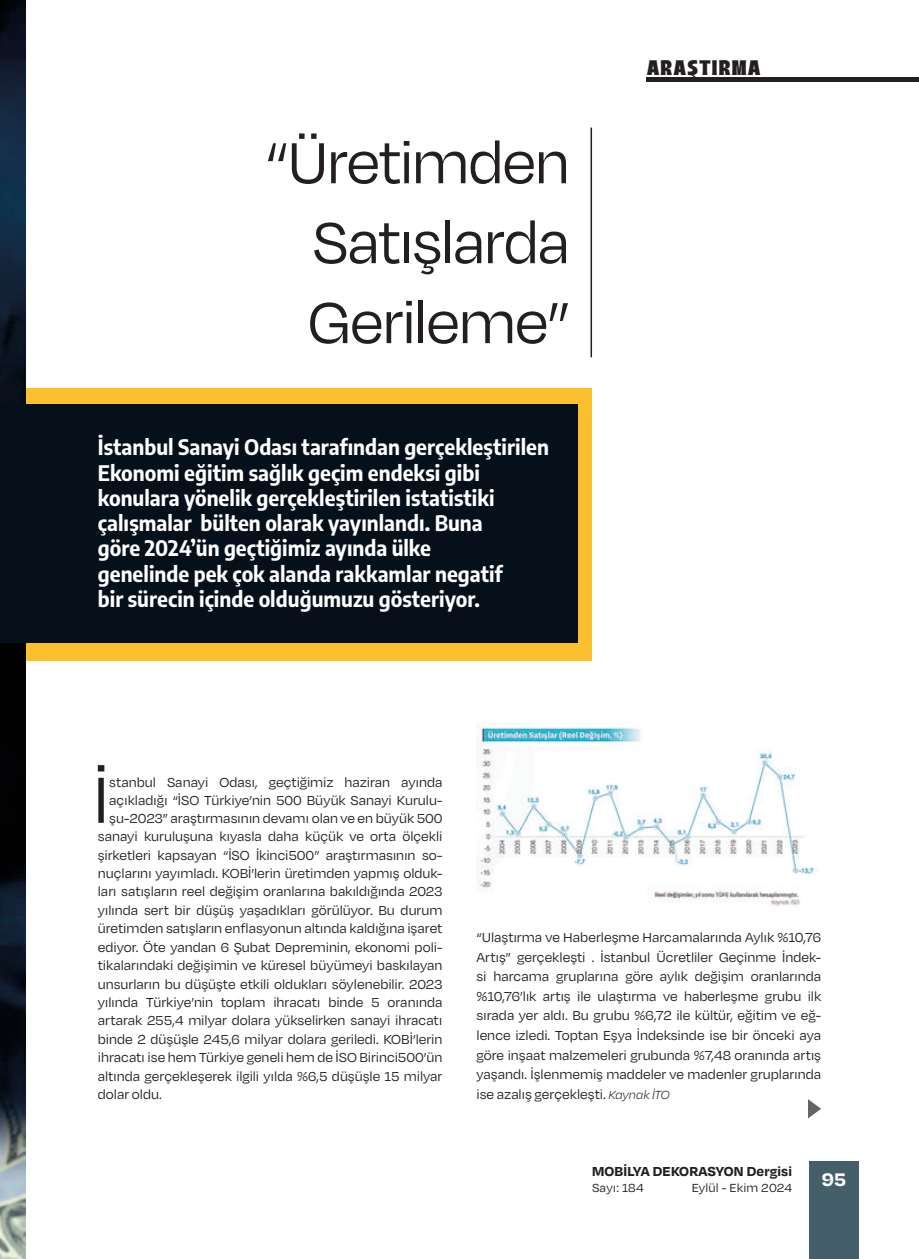
<style>
.page{position:relative;width:919px;height:1259px;background:#fff}
.page>*{position:absolute;margin:0;border:0;box-sizing:border-box;transform-origin:0 0}
.Metin_Mobilya{font:75px "Degular";color:#231f20}
.Baslik_Mobilya{font:66.6px/79.9px "Degular";letter-spacing:-.025em;color:#231f20;text-align:justify}
.Spot_Mobilya{font:700 semi-condensed 21px/25.2px "Encode Sans";color:#fff}
.t1{font:semi-expanded 21px "Boughy";letter-spacing:.055em;color:#231f20}
.t2{font:700 21px "Degular";color:#fff}
.Metin_Mobilya-2{font:15px/19.6px "Degular";color:#231f20;text-align:justify}
.t3{font:700 15px "Degular";letter-spacing:.01em;color:#231f20}
.t4{font:13.5px "Degular";letter-spacing:.01em;color:#231f20}
.s1{font-weight:300;font-style:italic;font-size:13.5px}
</style>
<div class="page">
<div style="left:8px;top:388px;width:584px;height:272px;background:#fcbf2e"></div>
<img style="left:0;top:0;width:25px;height:1259px">
<div style="left:646px;top:77px;width:272px;height:5px;background:#231f20"></div>
<div style="left:809px;top:1161px;width:49px;height:98px;background:#445e6a"></div>
<div style="left:0;top:404px;width:577px;height:238px;background:#06101b"></div>
<hr style="left:590px;top:128px;width:2px;height:229px;background:#231f20">
<img style="left:476px;top:722px;width:340px;height:184px">
<svg style="left:808px;top:1099px;width:13px;height:19px"></svg>
<p class="Baslik_Mobilya" style="left:308px;top:120px;width:263px;text-indent:-43px">“Üretimden Satışlarda Gerileme”</p>
<p class="Spot_Mobilya" style="left:98px;top:434px;width:452px">İstanbul Sanayi Odası tarafından gerçekleştirilen Ekonomi eğitim sağlık geçim endeksi gibi konulara yönelik gerçekleştirilen istatistiki çalışmalar bülten olarak yayınlandı. Buna<br>göre 2024’ün geçtiğimiz ayında ülke<br>genelinde pek çok alanda rakkamlar negatif<br>bir sürecin içinde olduğumuzu gösteriyor.</p>
<p class="t1" style="left:646px;top:57px;width:115px">ARAŞTIRMA</p>
<p class="Metin_Mobilya" style="left:93px;top:754px;width:18px">İ</p>
<p class="Metin_Mobilya-2" style="left:109px;top:771px;width:335px">stanbul Sanayi Odası, geçtiğimiz haziran ayında</p>
<p class="Metin_Mobilya-2" style="left:109px;top:789px;width:335px">açıkladığı “İSO Türkiye’nin 500 Büyük Sanayi Kurulu-</p>
<p class="Metin_Mobilya-2" style="left:109px;top:807px;width:335px">şu-2023” araştırmasının devamı olan ve en büyük 500</p>
<p class="Metin_Mobilya-2" style="left:98px;top:826px;width:346px">sanayi kuruluşuna kıyasla daha küçük ve orta ölçekli</p>
<p class="Metin_Mobilya-2" style="left:98px;top:844px;width:346px">şirketleri kapsayan “İSO İkinci500” araştırmasının so-</p>
<p class="Metin_Mobilya-2" style="left:98px;top:863px;width:346px">nuçlarını yayımladı. KOBİ’lerin üretimden yapmış olduk-</p>
<p class="Metin_Mobilya-2" style="left:98px;top:881px;width:346px">ları satışların reel değişim oranlarına bakıldığında 2023</p>
<p class="Metin_Mobilya-2" style="left:98px;top:900px;width:346px">yılında sert bir düşüş yaşadıkları görülüyor. Bu durum</p>
<p class="Metin_Mobilya-2" style="left:98px;top:918px;width:346px">üretimden satışların enflasyonun altında kaldığına işaret</p>
<p class="Metin_Mobilya-2" style="left:98px;top:936px;width:346px">ediyor. Öte yandan 6 Şubat Depreminin, ekonomi poli-</p>
<p class="Metin_Mobilya-2" style="left:98px;top:955px;width:346px">tikalarındaki değişimin ve küresel büyümeyi baskılayan</p>
<p class="Metin_Mobilya-2" style="left:98px;top:973px;width:346px">unsurların bu düşüşte etkili oldukları söylenebilir. 2023</p>
<p class="Metin_Mobilya-2" style="left:98px;top:992px;width:346px">yılında Türkiye’nin toplam ihracatı binde 5 oranında</p>
<p class="Metin_Mobilya-2" style="left:98px;top:1010px;width:346px">artarak 255,4 milyar dolara yükselirken sanayi ihracatı</p>
<p class="Metin_Mobilya-2" style="left:98px;top:1028px;width:346px">binde 2 düşüşle 245,6 milyar dolara geriledi. KOBİ’lerin</p>
<p class="Metin_Mobilya-2" style="left:98px;top:1047px;width:346px">ihracatı ise hem Türkiye geneli hem de İSO Birinci500’ün</p>
<p class="Metin_Mobilya-2" style="left:98px;top:1065px;width:346px">altında gerçekleşerek ilgili yılda %6,5 düşüşle 15 milyar</p>
<p class="Metin_Mobilya-2" style="left:98px;top:1084px;width:66px">dolar oldu.</p>
<p class="Metin_Mobilya-2" style="left:476px;top:927px;width:346px">“Ulaştırma ve Haberleşme Harcamalarında Aylık %10,76<br>Artış” gerçekleşti . İstanbul Ücretliler Geçinme İndek&shy;si harcama gruplarına göre aylık değişim oranlarında %10,76’lık artış ile ulaştırma ve haberleşme grubu ilk sırada yer aldı. Bu grubu %6,72 ile kültür, eğitim ve eğ&shy;lence izledi. Toptan Eşya İndeksinde ise bir önceki aya göre inşaat malzemeleri grubunda %7,48 oranında artış yaşandı. İşlenmemiş maddeler ve madenler gruplarında ise azalış gerçekleşti. <span class="s1">Kaynak İTO</span></p>
<p class="t3" style="left:592px;top:1161px;width:201px">MOBİLYA DEKORASYON Dergisi</p>
<p class="t4" style="left:592px;top:1179px;width:53px">Sayı: 184</p>
<p class="t4" style="left:692px;top:1179px;width:101px">Eylül - Ekim 2024</p>
<p class="t2" style="left:821px;top:1166px;width:26px">95</p>
</div>
